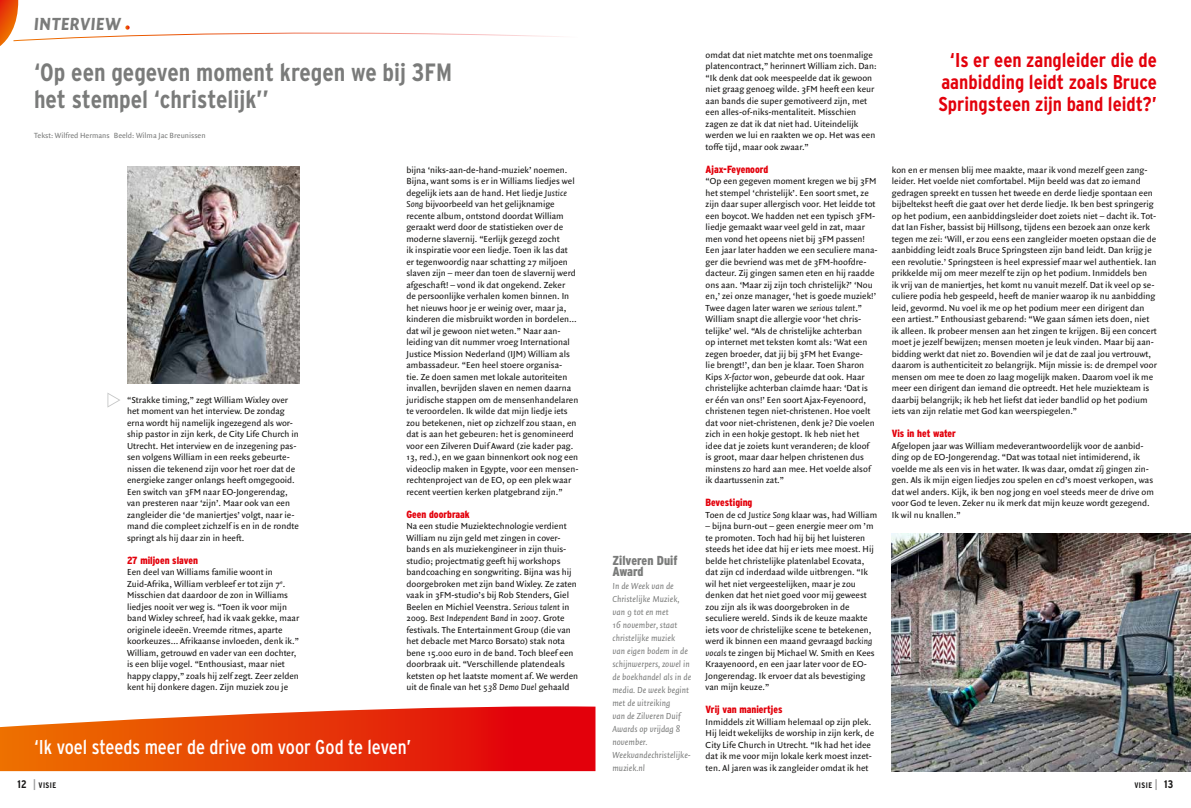
<style>
.page{position:relative;width:1191px;height:808px;background:#fff}
.page>*{position:absolute;margin:0;border:0;box-sizing:border-box;transform-origin:0 0}
.t1{font:700 condensed 25px/27px "Interstate";color:#7a7b7a}
.t2{font:700 condensed 20px/22px "Interstate";color:#e3000b;text-align:center}
.t3{font:condensed 20px "Interstate";color:#fff}
.t4{font:italic 700 18px "Quadraat Head";letter-spacing:.03em;color:#7a7b7a}
.t5{font:900 condensed 13px/11.5px "Interstate";color:#7a7b7a}
.t6{font:900 condensed 10.4px "Interstate";color:#e3000b}
.t7{font:9.4px/11.5px "Quadraat Sans";color:#181716}
.t8{font:italic 9.4px/13px "Quadraat Sans";color:#7a7b7a}
.t9{font:8px "Quadraat Sans";color:#7a7b7a}
.t10{font:700 condensed 8px "Interstate";letter-spacing:.06em;color:#181716}
.s1{font-style:italic}
.s2{font-size:11px}
.s3{font-size:11px;color:#9c9c9d}
</style>
<div class="page">
<svg style="left:0;top:706px;width:595px;height:65px;background:#e94b23"></svg>
<svg style="left:107px;top:393px;width:13px;height:15px"></svg>
<img style="left:127px;top:166px;width:172px;height:217px">
<img style="left:891px;top:534px;width:300px;height:237px">
<svg style="left:0;top:0;width:561px;height:46px"></svg>
<h3 class="t4" style="left:34px;top:13px;width:88px">INTERVIEW</h3>
<h1 class="t1" style="left:34px;top:58px;width:420px">‘Op een gegeven moment kregen we bij 3FM het stempel ‘christelijk’’</h1>
<p class="t9" style="left:34px;top:131px;width:173px">Tekst: Wilfred Hermans Beeld: Wilma Jac Breunissen</p>
<p class="t7" style="left:127px;top:394px;width:173px">“Strakke timing,” zegt William Wixley over het moment van het interview. De zondag erna wordt hij namelijk ingezegend als wor&shy;ship pastor in zijn kerk, de City Life Church in Utrecht. Het interview en de inzegening pas&shy;sen volgens William in een reeks gebeurte&shy;nissen die tekenend zijn voor het roer dat de energieke zanger onlangs heeft omgegooid.<br>Een switch van 3FM naar EO-Jongerendag, van presteren naar ‘zijn’. Maar ook van een zangleider die ‘de maniertjes’ volgt, naar ie&shy;mand die compleet zichzelf is en in de rondte springt als hij daar zin in heeft.</p>
<p class="t6" style="left:127px;top:554px;width:72px">27 miljoen slaven</p>
<p class="t7" style="left:127px;top:567px;width:173px">Een deel van Williams familie woont in Zuid-Afrika, William verbleef er tot zijn 7<sup>e</sup>.<br>Misschien dat daardoor de zon in Williams liedjes nooit ver weg is. “Toen ik voor mijn band Wixley schreef, had ik vaak gekke, maar originele ideeën. Vreemde ritmes, aparte koorkeuzes… Afrikaanse invloeden, denk ik.” William, getrouwd en vader van een dochter, is een blije vogel. “Enthousiast, maar niet happy clappy,” zoals hij zelf zegt. Zeer zelden kent hij donkere dagen. Zijn muziek zou je</p>
<p class="t7" style="left:406px;top:164px;width:173px">bijna ‘niks-aan-de-hand-muziek’ noemen.<br>Bijna, want soms is er in Williams liedjes wel degelijk iets aan de hand. Het liedje <span class="s1">Justice Song</span> bijvoorbeeld van het gelijknamige recente album, ontstond doordat William geraakt werd door de statistieken over de moderne slavernij. “Eerlijk gezegd zocht<br>ik inspiratie voor een liedje. Toen ik las dat<br>er tegenwoordig naar schatting 27 miljoen slaven zijn – meer dan toen de slavernij werd afgeschaft! – vond ik dat ongekend. Zeker<br>de persoonlijke verhalen komen binnen. In het nieuws hoor je er weinig over, maar ja, kinderen die misbruikt worden in bordelen… dat wil je gewoon niet weten.” Naar aan&shy;leiding van dit nummer vroeg International Justice Mission Nederland (IJM) William als ambassadeur. “Een heel stoere organisa-<br>tie. Ze doen samen met lokale autoriteiten invallen, bevrijden slaven en nemen daarna juridische stappen om de mensenhandelaren te veroordelen. Ik wilde dat mijn liedje iets zou betekenen, niet op zichzelf zou staan, en dat is aan het gebeuren: het is genomineerd voor een Zilveren Duif Award (zie kader pag.<br>13, red.), en we gaan binnenkort ook nog een videoclip maken in Egypte, voor een mensen&shy;rechtenproject van de EO, op een plek waar recent veertien kerken platgebrand zijn.”</p>
<p class="t6" style="left:406px;top:508px;width:65px">Geen doorbraak</p>
<p class="t7" style="left:406px;top:521px;width:173px">Na een studie Muziektechnologie verdient William nu zijn geld met zingen in cover&shy;bands en als muziekengineer in zijn thuis&shy;studio; projectmatig geeft hij workshops bandcoaching en songwriting. Bijna was hij doorgebroken met zijn band Wixley. Ze zaten vaak in 3FM-studio’s bij Rob Stenders, Giel Beelen en Michiel Veenstra. <span class="s1">Serious talent</span> in 2009. <span class="s1">Best Independent Band</span> in 2007. Grote festivals. The Entertainment Group (die van het debacle met Marco Borsato) stak nota bene 15.000 euro in de band. Toch bleef een doorbraak uit. “Verschillende platendeals ketsten op het laatste moment af. We werden uit de finale van het <span class="s1">538 Demo Duel</span> gehaald</p>
<h2 class="t3" style="left:34px;top:735px;width:379px">‘Ik voel steeds meer de drive om voor God te leven’</h2>
<p class="t10" style="left:17px;top:781px;width:40px"><span class="s2">12</span> <span class="s3">|</span> VISIE</p>
<h3 class="t5" style="left:612px;top:554px;width:66px">Zilveren Duif<br>Award</h3>
<p class="t8" style="left:612px;top:580px;width:80px">In de Week van de<br>Christelijke Muziek, van 9 tot en met<br>16 november, staat christelijke muziek<br>van eigen bodem in de schijnwerpers, zowel in de boekhandel als in de media. De week begint met de uitreiking<br>van de Zilveren Duif<br>Awards op vrijdag 8 november.<br>Weekvandechristelijke&shy;muziek.nl</p>
<p class="t7" style="left:705px;top:49px;width:173px">omdat dat niet matchte met ons toenmalige platencontract,” herinnert William zich. Dan: “Ik denk dat ook meespeelde dat ik gewoon niet graag genoeg wilde. 3FM heeft een keur aan bands die super gemotiveerd zijn, met een alles-of-niks-mentaliteit. Misschien zagen ze dat ik dat niet had. Uiteindelijk werden we lui en raakten we op. Het was een toffe tijd, maar ook zwaar.”</p>
<p class="t6" style="left:705px;top:163px;width:64px">Ajax-Feyenoord</p>
<p class="t7" style="left:705px;top:176px;width:173px">“Op een gegeven moment kregen we bij 3FM het stempel ‘christelijk’. Een soort smet, ze zijn daar super allergisch voor. Het leidde tot een boycot. We hadden net een typisch 3FM&shy;liedje gemaakt waar veel geld in zat, maar men vond het opeens niet bij 3FM passen!<br>Een jaar later hadden we een seculiere mana&shy;ger die bevriend was met de 3FM-hoofdre&shy;dacteur. Zij gingen samen eten en hij raadde ons aan. ‘Maar zij zijn toch christelijk?’ ‘Nou en,’ zei onze manager, ‘het is goede muziek!’ Twee dagen later waren we <span class="s1">serious talent</span>.” William snapt die allergie voor ‘het chris&shy;telijke’ wel. “Als de christelijke achterban<br>op internet met teksten komt als: ‘Wat een zegen broeder, dat jij bij 3FM het Evange-<br>lie brengt!’, dan ben je klaar. Toen Sharon Kips <span class="s1">X-factor</span> won, gebeurde dat ook. Haar christelijke achterban claimde haar: ‘Dat is er één van ons!’ Een soort Ajax-Feyenoord, christenen tegen niet-christenen. Hoe voelt dat voor niet-christenen, denk je? Die voelen zich in een hokje gestopt. Ik heb niet het idee dat je zoiets kunt veranderen; de kloof is groot, maar daar helpen christenen dus minstens zo hard aan mee. Het voelde alsof ik daartussenin zat.”</p>
<p class="t6" style="left:705px;top:496px;width:48px">Bevestiging</p>
<p class="t7" style="left:705px;top:509px;width:173px">Toen de cd <span class="s1">Justice Song</span> klaar was, had William</p>
<p class="t7" style="left:705px;top:521px;width:171px">– bijna burn-out – geen energie meer om ’m te promoten. Toch had hij bij het luisteren steeds het idee dat hij er iets mee moest. Hij belde het christelijke platenlabel Ecovata, dat zijn cd inderdaad wilde uitbrengen. “Ik wil het niet vergeestelijken, maar je zou denken dat het niet goed voor mij geweest zou zijn als ik was doorgebroken in de seculiere wereld. Sinds ik de keuze maakte iets voor de christelijke scene te betekenen, werd ik binnen een maand gevraagd <span class="s1">backing vocals</span> te zingen bij Michael W. Smith en Kees Kraayenoord, en een jaar later voor de EO-Jongerendag. Ik ervoer dat als bevestiging van mijn keuze.”</p>
<p class="t6" style="left:705px;top:703px;width:78px">Vrij van maniertjes</p>
<p class="t7" style="left:705px;top:716px;width:170px">Inmiddels zit William helemaal op zijn plek.<br>Hij leidt wekelijks de worship in zijn kerk, de City Life Church in Utrecht. “Ik had het idee dat ik me voor mijn lokale kerk moest inzet&shy;ten. Al jaren was ik zangleider omdat ik het</p>
<h2 class="t2" style="left:938px;top:49px;width:220px">‘Is er een zangleider die de aanbidding leidt zoals Bruce<br>Springsteen zijn band leidt?’</h2>
<p class="t7" style="left:891px;top:164px;width:266px">kon en er mensen blij mee maakte, maar ik vond mezelf geen zang&shy;leider. Het voelde niet comfortabel. Mijn beeld was dat zo iemand gedragen spreekt en tussen het tweede en derde liedje spontaan een bijbeltekst heeft die gaat over het derde liedje. Ik ben best springerig op het podium, een aanbiddingsleider doet zoiets niet – dacht ik. Tot&shy;dat Ian Fisher, bassist bij Hillsong, tijdens een bezoek aan onze kerk tegen me zei: ‘Will, er zou eens een zangleider moeten opstaan die de aanbidding leidt zoals Bruce Springsteen zijn band leidt. Dan krijg je een revolutie.’ Springsteen is heel expressief maar wel authentiek. Ian prikkelde mij om meer mezelf te zijn op het podium. Inmiddels ben<br>ik vrij van de maniertjes, het komt nu vanuit mezelf. Dat ik veel op se&shy;culiere podia heb gespeeld, heeft de manier waarop ik nu aanbidding leid, gevormd. Nu voel ik me op het podium meer een dirigent dan een artiest.” Enthousiast gebarend: “We gaan sámen iets doen, niet ik alleen. Ik probeer mensen aan het zingen te krijgen. Bij een concert moet je jezelf bewijzen; mensen moeten je leuk vinden. Maar bij aan&shy;bidding werkt dat niet zo. Bovendien wil je dat de zaal jou vertrouwt, daarom is authenticiteit zo belangrijk. Mijn missie is: de drempel voor mensen om mee te doen zo laag mogelijk maken. Daarom voel ik me meer een dirigent dan iemand die optreedt. Het hele muziekteam is daarbij belangrijk; ik heb het liefst dat ieder bandlid op het podium iets van zijn relatie met God kan weerspiegelen.”</p>
<p class="t6" style="left:891px;top:427px;width:66px">Vis in het water</p>
<p class="t7" style="left:891px;top:440px;width:264px">Afgelopen jaar was William medeverantwoordelijk voor de aanbid&shy;ding op de EO-Jongerendag. “Dat was totaal niet intimiderend, ik voelde me als een vis in het water. Ik was daar, omdat zíj gingen zin&shy;gen. Als ik mijn eigen liedjes zou spelen en cd’s moest verkopen, was dat wel anders. Kijk, ik ben nog jong en voel steeds meer de drive om voor God te leven. Zeker nu ik merk dat mijn keuze wordt gezegend.<br>Ik wil nu knallen.”</p>
<p class="t10" style="left:1134px;top:781px;width:41px">VISIE <span class="s3">|</span> <span class="s2">13</span></p>
</div>
